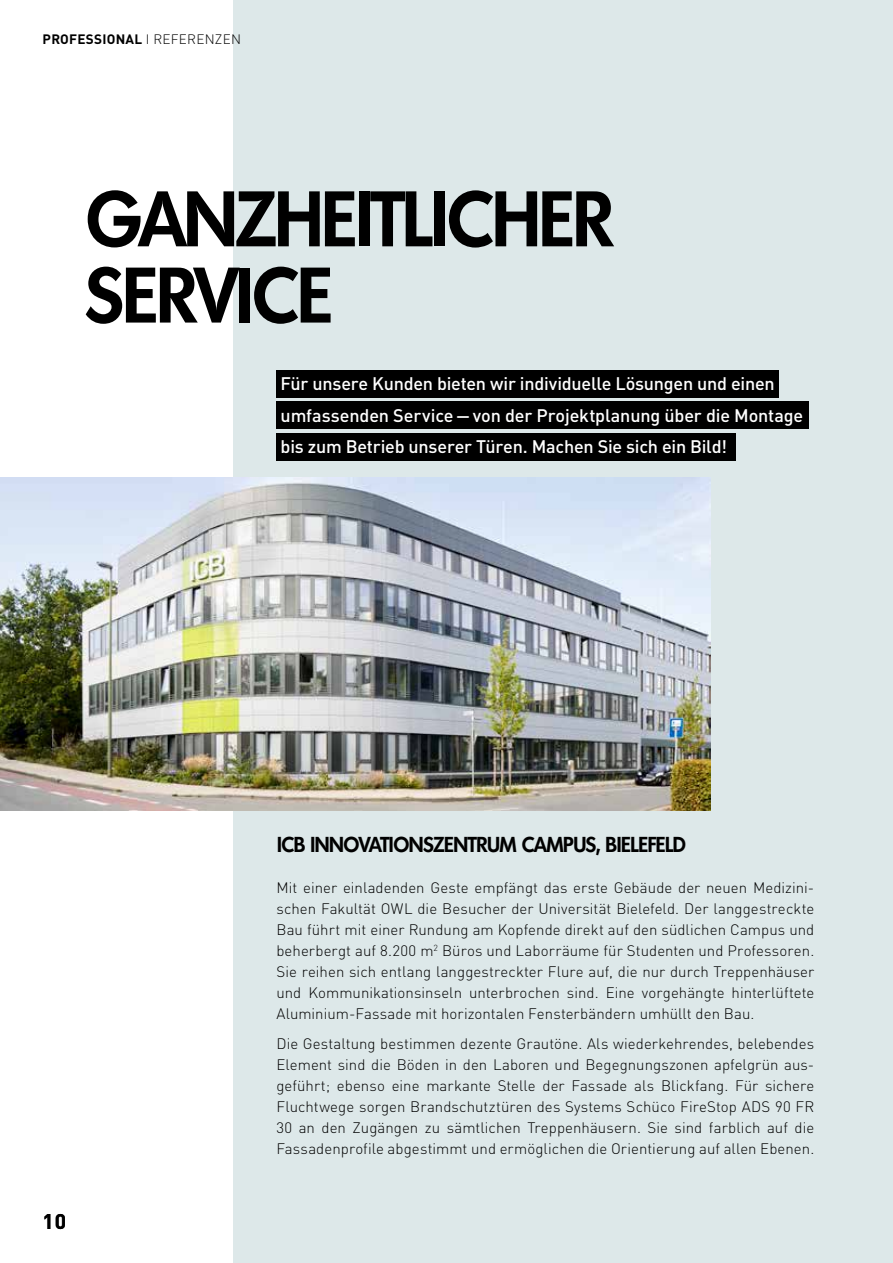
<style>
.page{position:relative;width:893px;height:1263px;background:#fff}
.page>*{position:absolute;margin:0;border:0;box-sizing:border-box;transform-origin:0 0}
.t1{font:700 76.2px/76.2px "Montreal Serial";letter-spacing:-.02em;color:#000;scale:.95 1}
.t2{font:700 21px "Montreal Serial";letter-spacing:-.02em;color:#000;scale:.95 1}
.t3{font:700 21px "DIN Pro";color:#000}
.t4{font:500 18px/31.5px "DIN Pro";letter-spacing:-.01em;color:#fff}
.t5{font:300 15px/21px "DIN Pro";letter-spacing:.005em;color:#000;text-align:justify}
.t6{font:700 13.5px "DIN Pro";letter-spacing:.02em;color:#000}
.s1{font-weight:300}
</style>
<div class="page">
<div style="left:234px;top:0;width:659px;height:1263px;background:#dde8e9"></div>
<div style="left:276px;top:370px;width:503px;height:28px;background:#000"></div>
<div style="left:276px;top:402px;width:533px;height:27px;background:#000"></div>
<div style="left:276px;top:433px;width:460px;height:27px;background:#000"></div>
<img style="left:0;top:477px;width:710px;height:333px">
<p class="t6" style="left:43px;top:29px;width:200px">PROFESSIONAL <span class="s1">I REFERENZEN</span></p>
<h1 class="t1" style="left:86px;top:178px;width:556px">GANZHEITLICHER<br>SERVICE</h1>
<p class="t4" style="left:281px;top:367px;width:524px">Für unsere Kunden bieten wir individuelle Lösungen und einen umfassenden Service–von der Projektplanung über die Montage bis zum Betrieb unserer Türen. Machen Sie sich ein Bild!</p>
<h2 class="t2" style="left:277px;top:830px;width:432px">ICB INNOVATIONSZENTRUM CAMPUS, BIELEFELD</h2>
<h2 class="t3" style="left:43px;top:1205px;width:25px">10</h2>
<p class="t5" style="left:276px;top:876px;width:539px">Mit einer einladenden Geste empfängt das erste Gebäude der neuen Medizini&shy;schen Fakultät OWL die Besucher der Universität Bielefeld. Der langgestreckte Bau führt mit einer Rundung am Kopfende direkt auf den südlichen Campus und beherbergt auf 8.200 m<sup>2</sup> Büros und Laborräume für Studenten und Professoren.<br>Sie reihen sich entlang langgestreckter Flure auf, die nur durch Treppenhäuser und Kommunikationsinseln unterbrochen sind. Eine vorgehängte hinterlüftete Aluminium-Fassade mit horizontalen Fensterbändern umhüllt den Bau.</p>
<p class="t5" style="left:276px;top:1032px;width:539px">Die Gestaltung bestimmen dezente Grautöne. Als wiederkehrendes, belebendes Element sind die Böden in den Laboren und Begegnungszonen apfelgrün aus&shy;geführt; ebenso eine markante Stelle der Fassade als Blickfang. Für sichere Fluchtwege sorgen Brandschutztüren des Systems Schüco FireStop ADS 90 FR 30 an den Zugängen zu sämtlichen Treppenhäusern. Sie sind farblich auf die Fassadenprofile abgestimmt und ermöglichen die Orientierung auf allen Ebenen.</p>
</div>
